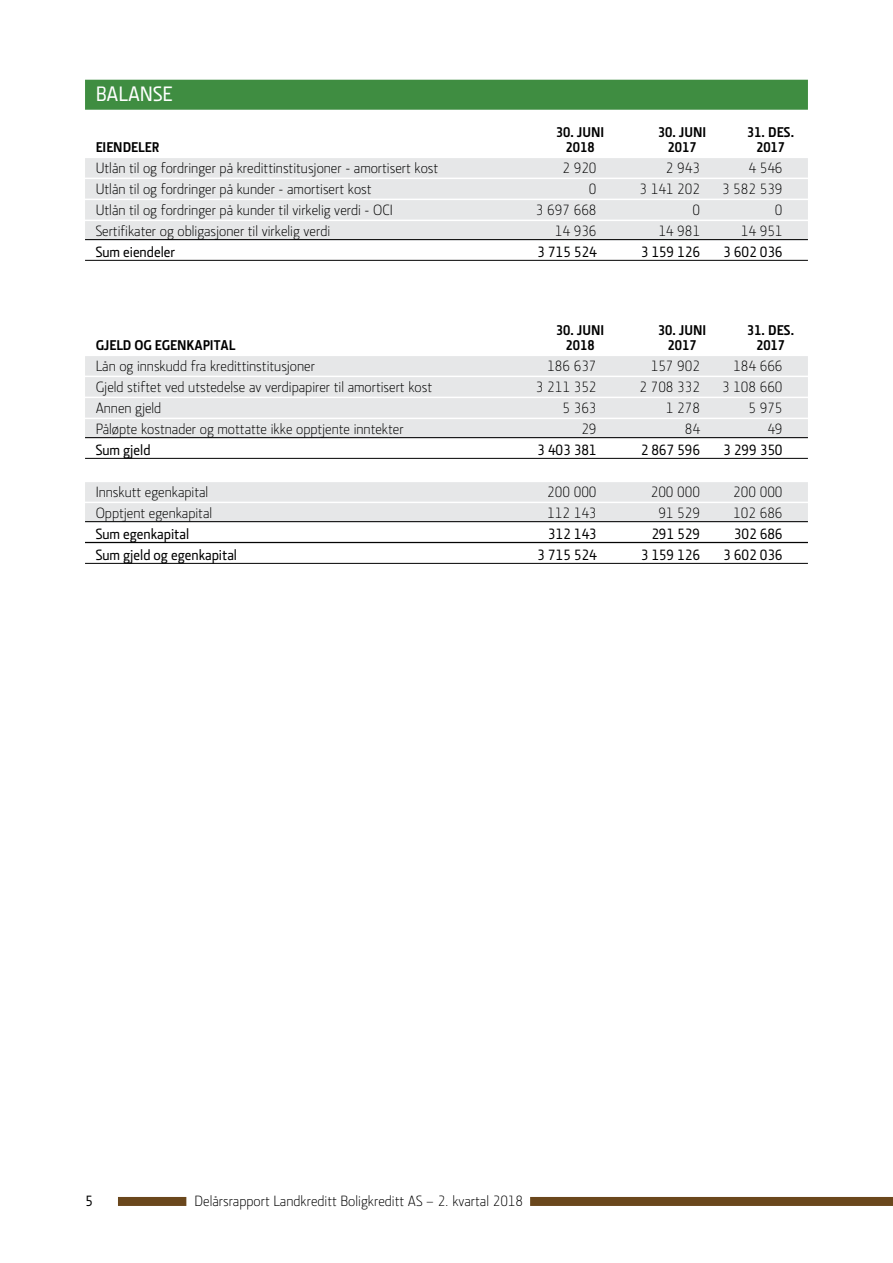
<style>
.page{position:relative;width:893px;height:1263px;background:#fff}
.page>*{position:absolute;margin:0;border:0;box-sizing:border-box;transform-origin:0 0}
.t1{font:500 21px "Section LK";color:#fff}
.t2{font:300 15px "Section LK";color:#000}
.t3{font:500 15px "Section LK";color:#000}
.t4{font:700 14.25px "Section LK";color:#000}
</style>
<div class="page">
<div style="left:118px;top:1197px;width:68px;height:9px;background:#6a471c"></div>
<div style="left:530px;top:1197px;width:363px;height:9px;background:#6a471c"></div>
<div style="left:85px;top:80px;width:723px;height:30px;background:#3f8d41"></div>
<div style="left:85px;top:158px;width:723px;height:20px;background:#e6e7e8"></div>
<div style="left:85px;top:179px;width:723px;height:20px;background:#e6e7e8"></div>
<div style="left:85px;top:200px;width:723px;height:20px;background:#e6e7e8"></div>
<div style="left:85px;top:221px;width:723px;height:20px;background:#e6e7e8"></div>
<hr style="left:85px;top:239px;width:723px;height:1px;background:#000">
<hr style="left:85px;top:260px;width:723px;height:1px;background:#000">
<div style="left:85px;top:356px;width:723px;height:20px;background:#e6e7e8"></div>
<div style="left:85px;top:377px;width:723px;height:20px;background:#e6e7e8"></div>
<div style="left:85px;top:398px;width:723px;height:20px;background:#e6e7e8"></div>
<div style="left:85px;top:419px;width:723px;height:20px;background:#e6e7e8"></div>
<hr style="left:85px;top:437px;width:723px;height:1px;background:#000">
<hr style="left:85px;top:458px;width:723px;height:1px;background:#000">
<div style="left:85px;top:482px;width:723px;height:20px;background:#e6e7e8"></div>
<div style="left:85px;top:503px;width:723px;height:20px;background:#e6e7e8"></div>
<hr style="left:85px;top:521px;width:723px;height:1px;background:#000">
<hr style="left:85px;top:542px;width:723px;height:1px;background:#000">
<hr style="left:85px;top:563px;width:723px;height:1px;background:#000">
<h1 class="t1" style="left:96px;top:82px;width:78px">BALANSE</h1>
<p class="t4" style="left:556px;top:124px;width:50px">30. JUNI</p>
<p class="t4" style="left:658px;top:124px;width:50px">30. JUNI</p>
<p class="t4" style="left:747px;top:124px;width:49px">31. DES.</p>
<p class="t4" style="left:96px;top:139px;width:65px">EIENDELER</p>
<p class="t4" style="left:566px;top:139px;width:30px">2018</p>
<p class="t4" style="left:668px;top:139px;width:30px">2017</p>
<p class="t4" style="left:756px;top:139px;width:30px">2017</p>
<p class="t2" style="left:96px;top:159px;width:344px">Utlån til og fordringer på kredittinstitusjoner - amortisert kost</p>
<p class="t2" style="left:562px;top:159px;width:36px">2 920</p>
<p class="t2" style="left:666px;top:159px;width:36px">2 943</p>
<p class="t2" style="left:748px;top:159px;width:36px">4 546</p>
<p class="t2" style="left:96px;top:180px;width:277px">Utlån til og fordringer på kunder - amortisert kost</p>
<p class="t2" style="left:589px;top:180px;width:9px">0</p>
<p class="t2" style="left:639px;top:180px;width:62px">3 141 202</p>
<p class="t2" style="left:722px;top:180px;width:62px">3 582 539</p>
<p class="t2" style="left:96px;top:201px;width:299px">Utlån til og fordringer på kunder til virkelig verdi - OCI</p>
<p class="t2" style="left:536px;top:201px;width:62px">3 697 668</p>
<p class="t2" style="left:692px;top:201px;width:9px">0</p>
<p class="t2" style="left:775px;top:201px;width:9px">0</p>
<p class="t2" style="left:96px;top:222px;width:236px">Sertifikater og obligasjoner til virkelig verdi</p>
<p class="t2" style="left:555px;top:222px;width:43px">14 936</p>
<p class="t2" style="left:658px;top:222px;width:43px">14 981</p>
<p class="t2" style="left:741px;top:222px;width:43px">14 951</p>
<p class="t3" style="left:96px;top:243px;width:81px">Sum eiendeler</p>
<p class="t3" style="left:537px;top:243px;width:61px">3 715 524</p>
<p class="t3" style="left:641px;top:243px;width:61px">3 159 126</p>
<p class="t3" style="left:723px;top:243px;width:61px">3 602 036</p>
<p class="t4" style="left:556px;top:322px;width:50px">30. JUNI</p>
<p class="t4" style="left:658px;top:322px;width:50px">30. JUNI</p>
<p class="t4" style="left:747px;top:322px;width:49px">31. DES.</p>
<p class="t4" style="left:96px;top:337px;width:141px">GJELD OG EGENKAPITAL</p>
<p class="t4" style="left:566px;top:337px;width:30px">2018</p>
<p class="t4" style="left:668px;top:337px;width:30px">2017</p>
<p class="t4" style="left:756px;top:337px;width:30px">2017</p>
<p class="t2" style="left:96px;top:357px;width:221px">Lån og innskudd fra kredittinstitusjoner</p>
<p class="t2" style="left:547px;top:357px;width:51px">186 637</p>
<p class="t2" style="left:651px;top:357px;width:51px">157 902</p>
<p class="t2" style="left:733px;top:357px;width:51px">184 666</p>
<p class="t2" style="left:96px;top:378px;width:338px">Gjeld stiftet ved utstedelse av verdipapirer til amortisert kost</p>
<p class="t2" style="left:536px;top:378px;width:62px">3 211 352</p>
<p class="t2" style="left:639px;top:378px;width:62px">2 708 332</p>
<p class="t2" style="left:722px;top:378px;width:62px">3 108 660</p>
<p class="t2" style="left:96px;top:399px;width:67px">Annen gjeld</p>
<p class="t2" style="left:562px;top:399px;width:36px">5 363</p>
<p class="t2" style="left:666px;top:399px;width:36px">1 278</p>
<p class="t2" style="left:748px;top:399px;width:36px">5 975</p>
<p class="t2" style="left:96px;top:420px;width:310px">Påløpte kostnader og mottatte ikke opptjente inntekter</p>
<p class="t2" style="left:581px;top:420px;width:17px">29</p>
<p class="t2" style="left:685px;top:420px;width:17px">84</p>
<p class="t2" style="left:767px;top:420px;width:17px">49</p>
<p class="t3" style="left:96px;top:441px;width:56px">Sum gjeld</p>
<p class="t3" style="left:537px;top:441px;width:61px">3 403 381</p>
<p class="t3" style="left:641px;top:441px;width:61px">2 867 596</p>
<p class="t3" style="left:723px;top:441px;width:61px">3 299 350</p>
<p class="t2" style="left:96px;top:483px;width:114px">Innskutt egenkapital</p>
<p class="t2" style="left:547px;top:483px;width:51px">200 000</p>
<p class="t2" style="left:651px;top:483px;width:51px">200 000</p>
<p class="t2" style="left:733px;top:483px;width:51px">200 000</p>
<p class="t2" style="left:96px;top:504px;width:118px">Opptjent egenkapital</p>
<p class="t2" style="left:547px;top:504px;width:51px">112 143</p>
<p class="t2" style="left:658px;top:504px;width:43px">91 529</p>
<p class="t2" style="left:733px;top:504px;width:51px">102 686</p>
<p class="t3" style="left:96px;top:525px;width:95px">Sum egenkapital</p>
<p class="t3" style="left:548px;top:525px;width:50px">312 143</p>
<p class="t3" style="left:651px;top:525px;width:50px">291 529</p>
<p class="t3" style="left:734px;top:525px;width:50px">302 686</p>
<p class="t3" style="left:96px;top:546px;width:143px">Sum gjeld og egenkapital</p>
<p class="t3" style="left:537px;top:546px;width:61px">3 715 524</p>
<p class="t3" style="left:641px;top:546px;width:61px">3 159 126</p>
<p class="t3" style="left:723px;top:546px;width:61px">3 602 036</p>
<p class="t3" style="left:85px;top:1192px;width:9px">5</p>
<p class="t2" style="left:195px;top:1192px;width:330px">Delårsrapport Landkreditt Boligkreditt AS – 2. kvartal 2018</p>
</div>
